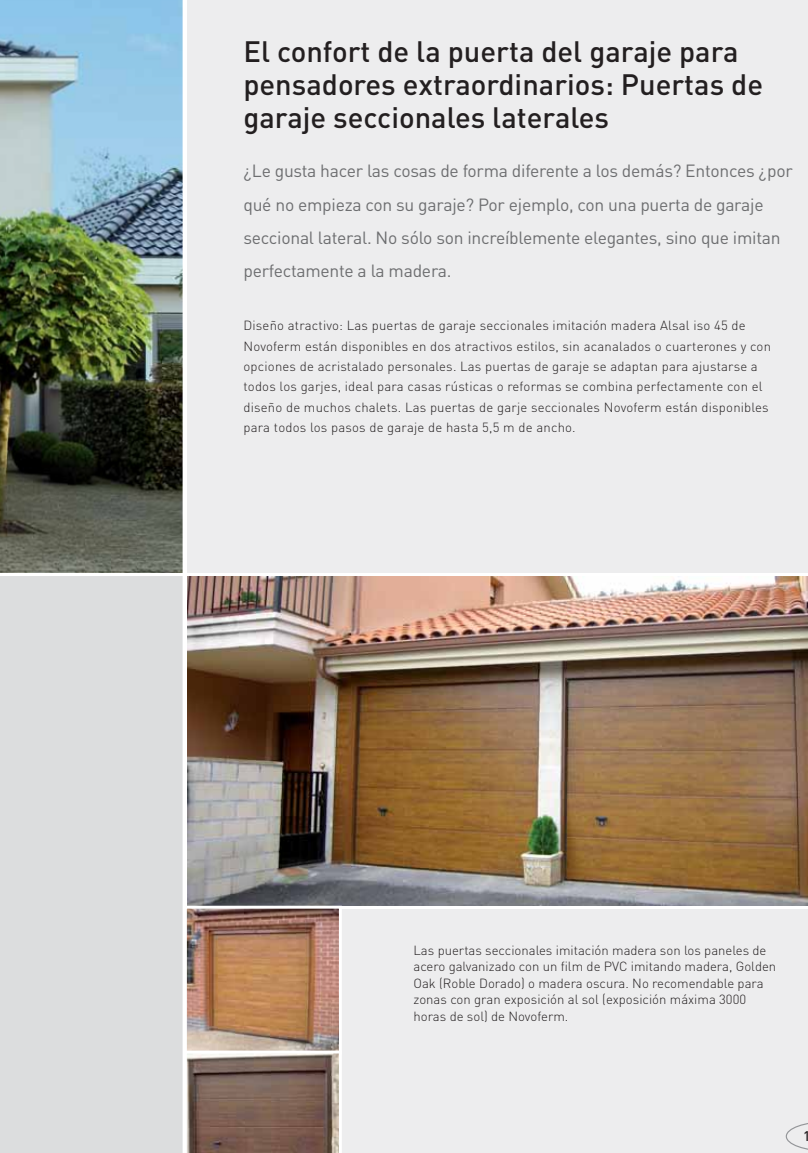
<style>
.page{position:relative;width:808px;height:1153px;background:#fff}
.page>*{position:absolute;margin:0;border:0;box-sizing:border-box;transform-origin:0 0}
.t1{font:500 29.1px/33px "DIN";color:#231f20}
.t2{font:17.55px/33px "DIN";letter-spacing:-.015em;color:#6d6e70}
.t3{font:500 13.8px "DIN";color:#231f20}
.t4{font:300 13.05px/20.4px "DIN";letter-spacing:.015em;color:#231f20}
</style>
<div class="page">
<div style="left:0;top:576px;width:183px;height:576px;background:#dcddde"></div>
<div style="left:187px;top:909px;width:621px;height:243px;background:#ededee"></div>
<div style="left:187px;top:0;width:621px;height:572px;background:#ededee"></div>
<img style="left:0;top:0;width:183px;height:572px">
<img style="left:187px;top:576px;width:621px;height:329px">
<img style="left:188px;top:909px;width:150px;height:141px">
<div style="left:184px;top:905px;width:158px;height:149px;border:3px solid #fff"></div>
<svg style="left:184px;top:1050px;width:158px;height:102px"></svg>
<svg style="left:786px;top:1123px;width:22px;height:27px"></svg>
<h1 class="t1" style="left:243px;top:38px;width:521px">El confort de la puerta del garaje para pensadores extraordinarios: Puertas de garaje seccionales laterales</h1>
<p class="t2" style="left:243px;top:157px;width:551px">¿Le gusta hacer las cosas de forma diferente a los demás? Entonces ¿por qué no empieza con su garaje? Por ejemplo, con una puerta de garaje seccional lateral. No sólo son increíblemente elegantes, sino que imitan perfectamente a la madera.</p>
<p class="t4" style="left:243px;top:317px;width:529px">Diseño atractivo: Las puertas de garaje seccionales imitación madera Alsal iso 45 de Novoferm están disponibles en dos atractivos estilos, sin acanalados o cuarterones y con opciones de acristalado personales. Las puertas de garaje se adaptan para ajustarse a todos los garjes, ideal para casas rústicas o reformas se combina perfectamente con el diseño de muchos chalets. Las puertas de garje seccionales Novoferm están disponibles para todos los pasos de garaje de hasta 5,5 m de ancho.</p>
<p class="t4" style="left:413px;top:943px;width:364px;line-height:16.5px">Las puertas seccionales imitación madera son los paneles de acero galvanizado con un film de PVC imitando madera, Golden Oak (Roble Dorado) o madera oscura. No recomendable para zonas con gran exposición al sol (exposición máxima 3000 horas de sol) de Novoferm.</p>
<p class="t3" style="left:803px;top:1131px;width:9px">1</p>
</div>
